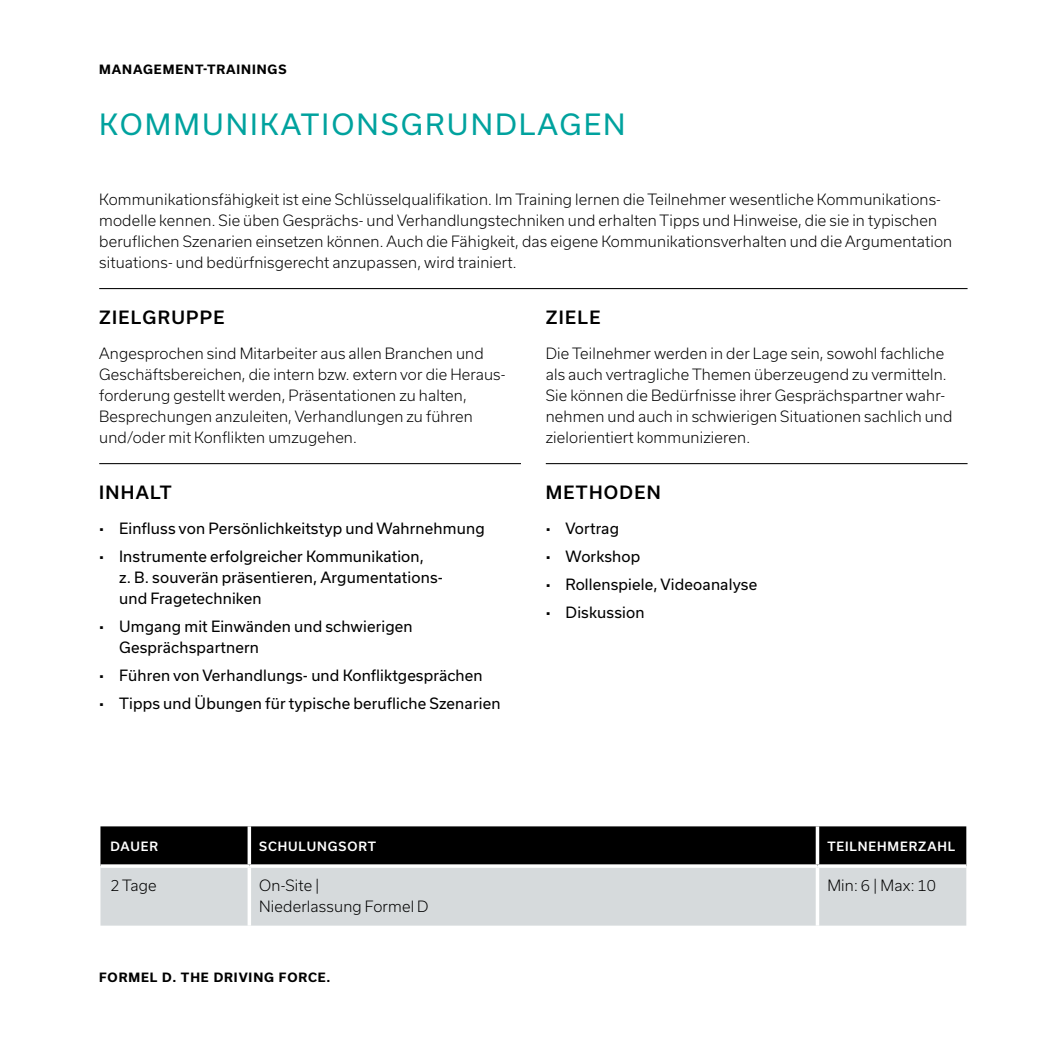
<style>
.page{position:relative;width:1042px;height:1042px;background:#fff}
.page>*{position:absolute;margin:0;border:0;box-sizing:border-box;transform-origin:0 0}
.t1{font:28px "Usual";letter-spacing:.075em;color:#00a29e}
.t2{font:500 17.5px "Usual";letter-spacing:.075em;color:#000}
.t3{font:300 14.88px/21px "Usual";letter-spacing:.01em;color:#000}
.t4{font:14.88px/28px "Usual";letter-spacing:.01em;color:#000}
.t5{font:700 12.25px "Usual";letter-spacing:.075em;color:#000}
.t6{font:500 12.25px "Usual";letter-spacing:.075em;color:#fff}
.s1{font-weight:800}
</style>
<div class="page">
<hr style="left:99px;top:288px;width:868px;height:1px;background:#000">
<hr style="left:99px;top:463px;width:422px;height:1px;background:#000">
<hr style="left:546px;top:463px;width:421px;height:1px;background:#000">
<div style="left:100px;top:826px;width:866px;height:38px;background:#000"></div>
<div style="left:100px;top:868px;width:866px;height:57px;background:#d6dadc"></div>
<hr style="left:248px;top:826px;width:3px;height:38px;background:#fff">
<hr style="left:816px;top:826px;width:3px;height:38px;background:#fff">
<svg style="left:100px;top:864px;width:149px;height:4px"></svg>
<svg style="left:249px;top:864px;width:568px;height:4px"></svg>
<hr style="left:248px;top:868px;width:3px;height:57px;background:#fff">
<svg style="left:817px;top:864px;width:149px;height:4px"></svg>
<hr style="left:816px;top:868px;width:3px;height:57px;background:#fff">
<p class="t5" style="left:99px;top:62px;width:189px">MANAGEMENT-TRAININGS</p>
<h1 class="t1" style="left:99px;top:109px;width:528px">KOMMUNIKATIONSGRUNDLAGEN</h1>
<p class="t3" style="left:99px;top:189px;width:854px">Kommunikationsfähigkeit ist eine Schlüsselqualifikation. Im Training lernen die Teilnehmer wesentliche Kommunikations&shy;modelle kennen. Sie üben Gesprächs- und Verhandlungstechniken und erhalten Tipps und Hinweise, die sie in typischen beruflichen Szenarien einsetzen können. Auch die Fähigkeit, das eigene Kommunikationsverhalten und die Argumentation situations- und bedürfnisgerecht anzupassen, wird trainiert.</p>
<p class="t2" style="left:99px;top:308px;width:127px">ZIELGRUPPE</p>
<p class="t3" style="left:99px;top:343px;width:408px">Angesprochen sind Mitarbeiter aus allen Branchen und Geschäftsbereichen, die intern bzw. extern vor die Heraus&shy;forderung gestellt werden, Präsentationen zu halten, Besprechungen anzuleiten, Verhandlungen zu führen und/oder mit Konflikten umzugehen.</p>
<p class="t2" style="left:99px;top:483px;width:74px">INHALT</p>
<p class="t4" style="left:99px;top:515px;width:387px"><span class="s1">·</span> Einfluss von Persönlichkeitstyp und Wahrnehmung <span class="s1">·</span> Instrumente erfolgreicher Kommunikation,</p>
<p class="t4" style="left:119px;top:567px;width:325px;line-height:21px">z. B. souverän präsentieren, Argumentations&shy;und Fragetechniken</p>
<p class="t4" style="left:119px;top:616px;width:295px;line-height:21px;text-indent:-20px"><span class="s1">·</span> Umgang mit Einwänden und schwierigen<br>Gesprächspartnern</p>
<p class="t4" style="left:99px;top:662px;width:403px"><span class="s1">·</span> Führen von Verhandlungs- und Konfliktgesprächen<br><span class="s1">·</span> Tipps und Übungen für typische berufliche Szenarien</p>
<p class="t2" style="left:546px;top:308px;width:56px">ZIELE</p>
<p class="t3" style="left:546px;top:343px;width:408px">Die Teilnehmer werden in der Lage sein, sowohl fachliche als auch vertragliche Themen überzeugend zu vermitteln.<br>Sie können die Bedürfnisse ihrer Gesprächspartner wahr&shy;nehmen und auch in schwierigen Situationen sachlich und zielorientiert kommunizieren.</p>
<p class="t2" style="left:546px;top:483px;width:116px">METHODEN</p>
<p class="t4" style="left:546px;top:515px;width:213px"><span class="s1">·</span> Vortrag<br><span class="s1">·</span> Workshop<br><span class="s1">·</span> Rollenspiele, Videoanalyse <span class="s1">·</span> Diskussion</p>
<p class="t6" style="left:110px;top:839px;width:49px">DAUER</p>
<p class="t6" style="left:259px;top:839px;width:118px">SCHULUNGSORT</p>
<p class="t6" style="left:827px;top:839px;width:129px">TEILNEHMERZAHL</p>
<p class="t3" style="left:110px;top:875px;width:48px">2 Tage</p>
<p class="t3" style="left:259px;top:875px;width:171px">On-Site |<br>Niederlassung Formel D</p>
<p class="t3" style="left:827px;top:875px;width:110px">Min: 6 | Max: 10</p>
<p class="t5" style="left:99px;top:971px;width:233px">FORMEL D. THE DRIVING FORCE.</p>
</div>
